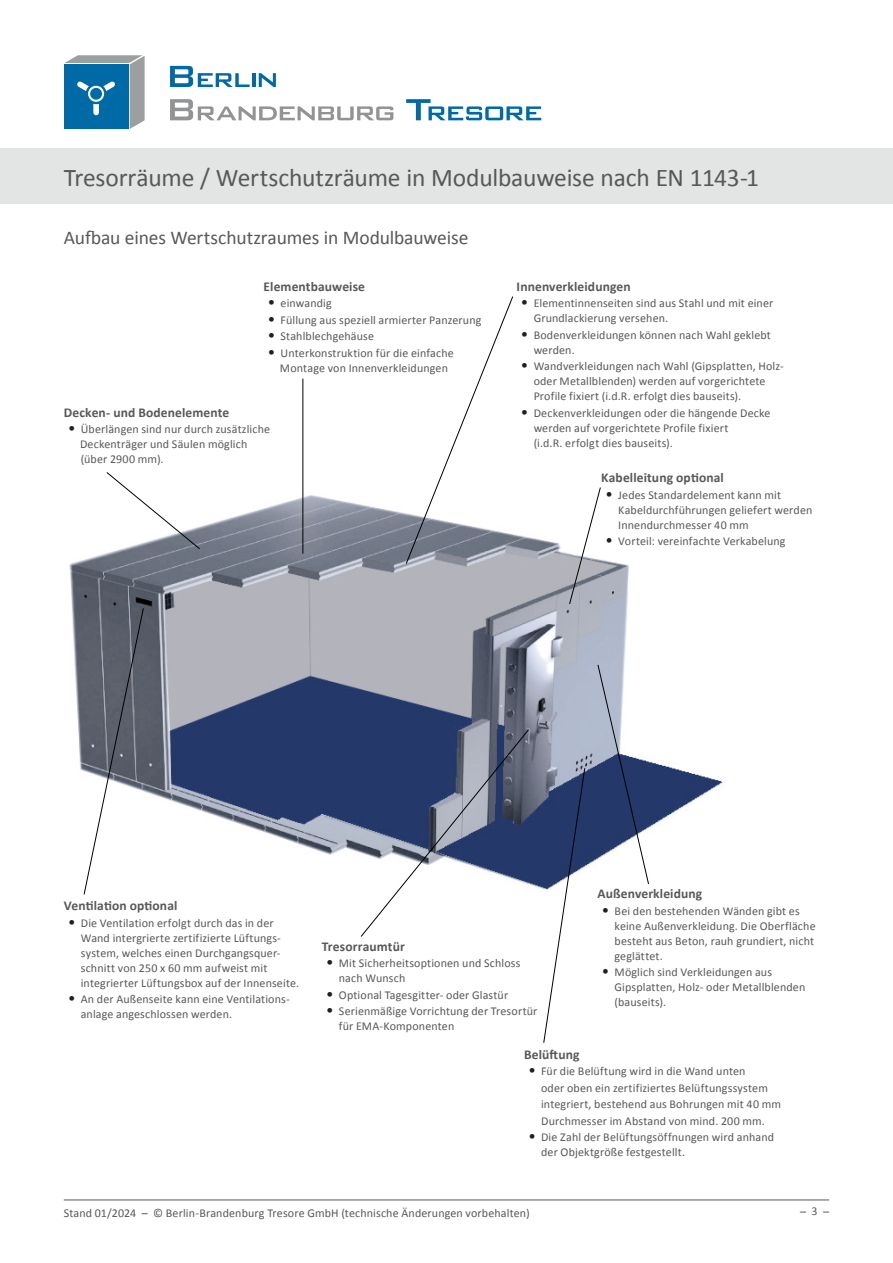
<style>
.page{position:relative;width:893px;height:1263px;background:#fff}
.page>*{position:absolute;margin:0;border:0;box-sizing:border-box;transform-origin:0 0}
.t1{font:25.5px "Calibri";letter-spacing:-.01em;color:#58585a}
.t2{font:19.5px "Calibri";letter-spacing:-.01em;color:#58585a}
.t3{font:700 13.5px "Calibri";letter-spacing:.01em;color:#58585a}
.t4{font:12px/15px "Calibri";letter-spacing:.01em;color:#58585a}
.s1{font-size:15px;color:#1e2122}
</style>
<div class="page">
<div style="left:0;top:149px;width:893px;height:55px;background:#e3e4e4"></div>
<hr style="left:64px;top:1199px;width:765px;height:1px;background:#58585a">
<img style="left:69px;top:485px;width:654px;height:404px">
<svg style="left:106px;top:472px;width:95px;height:78px"></svg>
<hr style="left:302px;top:379px;width:1px;height:175px;background:#000">
<svg style="left:405px;top:296px;width:109px;height:269px"></svg>
<svg style="left:569px;top:487px;width:32px;height:118px"></svg>
<svg style="left:360px;top:729px;width:170px;height:208px"></svg>
<svg style="left:597px;top:664px;width:52px;height:221px"></svg>
<svg style="left:83px;top:607px;width:61px;height:288px"></svg>
<svg style="left:543px;top:767px;width:43px;height:276px"></svg>
<svg style="left:64px;top:55px;width:81px;height:74px;background:#3d84ac"></svg>
<svg style="left:86px;top:83px;width:21px;height:21px"></svg>
<div style="left:88px;top:86px;width:16px;height:16px;border:2px solid #fff;border-radius:50%"></div>
<svg style="left:170px;top:66px;width:80px;height:21px"></svg>
<hr style="left:252px;top:73px;width:3px;height:14px;background:#006aa7">
<svg style="left:259px;top:73px;width:17px;height:14px"></svg>
<svg style="left:170px;top:99px;width:223px;height:21px"></svg>
<svg style="left:406px;top:99px;width:135px;height:21px"></svg>
<h1 class="t1" style="left:64px;top:161px;width:697px">Tresorräume / Wertschutzräume in Modulbauweise nach EN 1143-1</h1>
<h2 class="t2" style="left:64px;top:225px;width:406px">Aufbau eines Wertschutzraumes in Modulbauweise</h2>
<p class="t3" style="left:264px;top:278px;width:103px">Elementbauweise</p>
<p class="t4" style="left:268px;top:296px;width:66px"><span class="s1">•</span> einwandig</p>
<p class="t4" style="left:268px;top:312px;width:215px"><span class="s1">•</span> Füllung aus speziell armierter Panzerung</p>
<p class="t4" style="left:268px;top:329px;width:108px"><span class="s1">•</span> Stahlblechgehäuse</p>
<p class="t4" style="left:268px;top:345px;width:187px;text-align:center"><span class="s1">•</span> Unterkonstruktion für die einfache<br>Montage von Innenverkleidungen</p>
<p class="t3" style="left:64px;top:404px;width:167px">Decken- und Bodenelemente</p>
<p class="t4" style="left:80px;top:422px;width:192px;text-indent:-12px"><span class="s1">•</span> Überlängen sind nur durch zusätzliche<br>Deckenträger und Säulen möglich (über 2900 mm).</p>
<p class="t3" style="left:517px;top:278px;width:116px">Innenverkleidungen</p>
<p class="t4" style="left:534px;top:296px;width:241px;text-indent:-13px"><span class="s1">•</span> Elementinnenseiten sind aus Stahl und mit einer<br>Grundlackierung versehen.</p>
<p class="t4" style="left:534px;top:327px;width:239px;text-indent:-13px"><span class="s1">•</span> Bodenverkleidungen können nach Wahl geklebt werden.</p>
<p class="t4" style="left:534px;top:359px;width:252px;text-indent:-13px"><span class="s1">•</span> Wandverkleidungen nach Wahl (Gipsplatten, Holz&shy;oder Metallblenden) werden auf vorgerichtete<br>Profile fixiert (i.d.R. erfolgt dies bauseits).</p>
<p class="t4" style="left:534px;top:405px;width:238px;text-indent:-13px"><span class="s1">•</span> Deckenverkleidungen oder die hängende Decke werden auf vorgerichtete Profile fixiert<br>(i.d.R. erfolgt dies bauseits).</p>
<p class="t3" style="left:601px;top:469px;width:124px">Kabelleitung optional</p>
<p class="t4" style="left:618px;top:487px;width:196px;text-indent:-13px"><span class="s1">•</span> Jedes Standardelement kann mit<br>Kabeldurchführungen geliefert werden<br>Innendurchmesser 40 mm</p>
<p class="t4" style="left:605px;top:534px;width:182px"><span class="s1">•</span> Vorteil: vereinfachte Verkabelung</p>
<p class="t3" style="left:64px;top:897px;width:115px">Ventilation optional</p>
<p class="t4" style="left:81px;top:915px;width:220px;text-indent:-13px"><span class="s1">•</span> Die Ventilation erfolgt durch das in der Wand intergrierte zertifizierte Lüftungs&shy;system, welches einen Durchgangsquer&shy;schnitt von 250 x 60 mm aufweist mit integrierter Lüftungsbox auf der Innenseite.</p>
<p class="t4" style="left:81px;top:992px;width:210px;text-indent:-13px"><span class="s1">•</span> An der Außenseite kann eine Ventilations&shy;anlage angeschlossen werden.</p>
<p class="t3" style="left:322px;top:937px;width:84px">Tresorraumtür</p>
<p class="t4" style="left:339px;top:956px;width:183px;text-indent:-13px"><span class="s1">•</span> Mit Sicherheitsoptionen und Schloss nach Wunsch</p>
<p class="t4" style="left:326px;top:987px;width:184px"><span class="s1">•</span> Optional Tagesgitter- oder Glastür</p>
<p class="t4" style="left:339px;top:1004px;width:200px;text-indent:-13px"><span class="s1">•</span> Serienmäßige Vorrichtung der Tresortür für EMA-Komponenten</p>
<p class="t3" style="left:598px;top:885px;width:106px">Außenverkleidung</p>
<p class="t4" style="left:615px;top:903px;width:203px;text-indent:-13px"><span class="s1">•</span> Bei den bestehenden Wänden gibt es keine Außenverkleidung. Die Oberfläche besteht aus Beton, rauh grundiert, nicht geglättet.</p>
<p class="t4" style="left:615px;top:965px;width:192px;text-indent:-13px"><span class="s1">•</span> Möglich sind Verkleidungen aus<br>Gipsplatten, Holz- oder Metallblenden (bauseits).</p>
<p class="t3" style="left:524px;top:1045px;width:57px">Belüftung</p>
<p class="t4" style="left:541px;top:1063px;width:242px;line-height:16.5px;text-indent:-13px"><span class="s1">•</span> Für die Belüftung wird in die Wand unten<br>oder oben ein zertifiziertes Belüftungssystem integriert, bestehend aus Bohrungen mit 40 mm Durchmesser im Abstand von mind. 200 mm.</p>
<p class="t4" style="left:541px;top:1130px;width:234px;text-indent:-13px"><span class="s1">•</span> Die Zahl der Belüftungsöffnungen wird anhand der Objektgröße festgestellt.</p>
<p class="t4" style="left:64px;top:1205px;width:467px">Stand 01/2024 – © Berlin-Brandenburg Tresore GmbH (technische Änderungen vorbehalten)</p>
<p class="t4" style="left:803px;top:1203px;width:30px">̶ 3 ̶</p>
</div>
